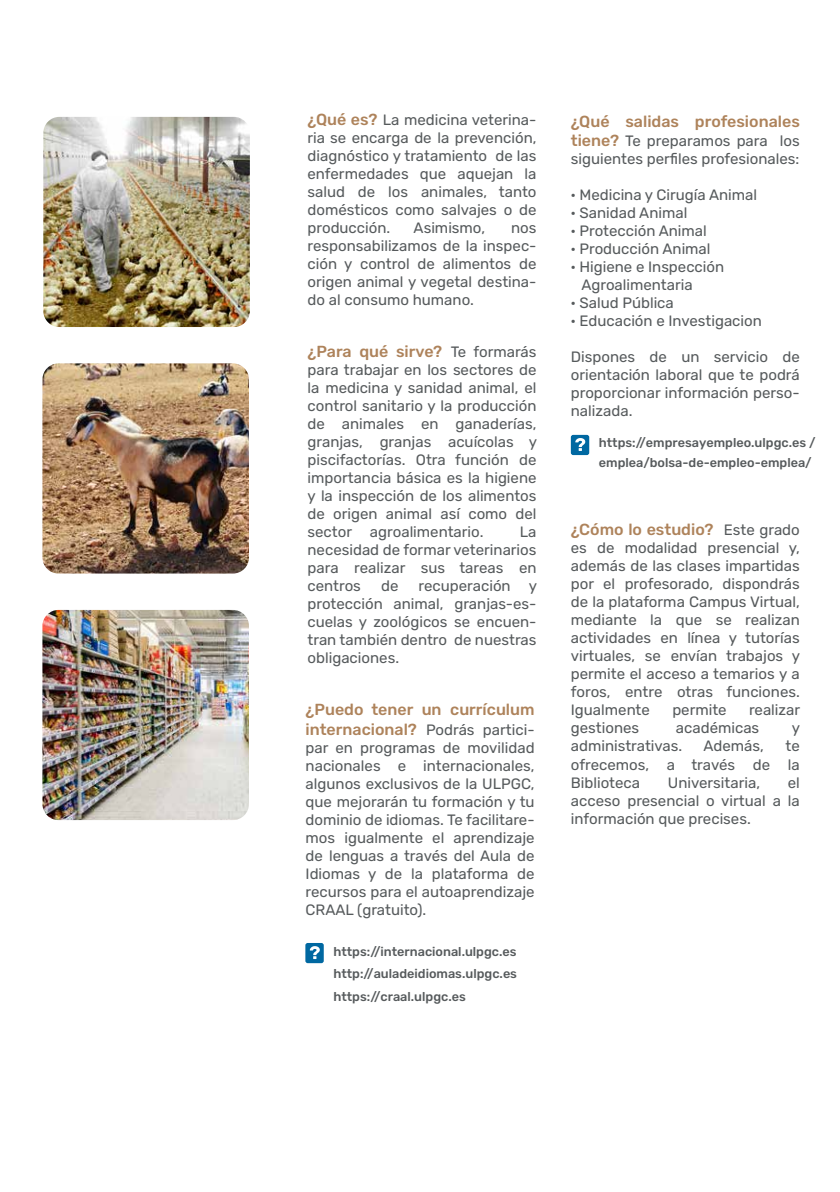
<style>
.page{position:relative;width:840px;height:1192px;background:#fff}
.page>*{position:absolute;margin:0;border:0;box-sizing:border-box;transform-origin:0 0}
.t1{font:500 16px/19.2px "Rubik";color:#ae835b}
.t2{font:15px/18px "Rubik";color:#565a5c;text-align:justify}
.t3{font:500 12.6px/22.6px "Rubik";color:#565a5c}
.s1{font-weight:500;font-size:16px;color:#ae835b}
.s2{font-weight:400;font-size:15px;color:#565a5c}
</style>
<div class="page">
<div style="left:570px;top:435px;width:19px;height:20px;background:#0068a1;border-radius:2px"></div>
<svg style="left:575px;top:438px;width:10px;height:13px"></svg>
<img style="left:43px;top:117px;width:207px;height:210px">
<img style="left:42px;top:363px;width:207px;height:210px">
<img style="left:42px;top:609px;width:207px;height:210px">
<div style="left:305px;top:942px;width:18px;height:20px;background:#0068a1;border-radius:2px"></div>
<svg style="left:309px;top:946px;width:10px;height:12px"></svg>
<p class="t2" style="left:307px;top:111px;width:230px"><span class="s1">¿Qué es?</span> La medicina veterina&shy;ria se encarga de la prevención, diagnóstico y tratamiento de las enfermedades que aquejan la salud de los animales, tanto domésticos como salvajes o de producción.</p>
<p class="t2" style="left:413px;top:219px;width:73px">Asimismo,</p>
<p class="t2" style="left:307px;top:219px;width:230px;text-indent:203px">nos responsabilizamos de la inspec&shy;ción y control de alimentos de origen animal y vegetal destina&shy;do al consumo humano.</p>
<p class="t1" style="left:307px;top:342px;width:230px">¿Para qué sirve? <span class="s2">Te formarás</span></p>
<p class="t2" style="left:307px;top:361px;width:231px">para trabajar en los sectores de la medicina y sanidad animal, el control sanitario y la producción de animales en ganaderías, granjas, granjas acuícolas y piscifactorías. Otra función de importancia básica es la higiene y la inspección de los alimentos de origen animal así como del sector agroalimentario.</p>
<p class="t2" style="left:307px;top:523px;width:230px;text-indent:212px">La necesidad de formar veterinarios para realizar sus tareas en centros</p>
<p class="t2" style="left:307px;top:577px;width:231px;text-indent:111px">recuperación y protección animal, granjas-es&shy;cuelas y zoológicos se encuen&shy;tran también dentro de nuestras obligaciones.</p>
<p class="t2" style="left:381px;top:577px;width:19px">de</p>
<p class="t1" style="left:305px;top:700px;width:230px">¿Puedo tener un currículum internacional? <span class="s2">Podrás partici-</span></p>
<p class="t2" style="left:305px;top:738px;width:230px">par en programas de movilidad nacionales e internacionales, algunos exclusivos de la ULPGC, que mejorarán tu formación y tu dominio de idiomas. Te facilitare&shy;mos igualmente el aprendizaje de lenguas a través del Aula de Idiomas y de la plataforma de recursos para el autoaprendizaje CRAAL (gratuito).</p>
<p class="t3" style="left:333px;top:940px;width:185px;text-align:justify">https://internacional.ulpgc.es http://auladeidiomas.ulpgc.es https://craal.ulpgc.es</p>
<p class="t1" style="left:570px;top:112px;width:230px">¿Qué salidas profesionales</p>
<p class="t2" style="left:570px;top:132px;width:230px"><span class="s1">tiene?</span> Te preparamos para los siguientes perfiles profesionales:</p>
<p class="t2" style="left:570px;top:186px;width:188px">· Medicina y Cirugía Animal</p>
<p class="t2" style="left:570px;top:204px;width:118px">· Sanidad Animal</p>
<p class="t2" style="left:570px;top:222px;width:137px">· Protección Animal</p>
<p class="t2" style="left:570px;top:240px;width:141px">· Producción Animal</p>
<p class="t2" style="left:570px;top:258px;width:155px">· Higiene e Inspección</p>
<p class="t2" style="left:581px;top:276px;width:113px">Agroalimentaria</p>
<p class="t2" style="left:570px;top:294px;width:104px">· Salud Pública</p>
<p class="t2" style="left:570px;top:312px;width:192px">· Educación e Investigacion</p>
<p class="t2" style="left:570px;top:348px;width:230px">Dispones de un servicio de orientación laboral que te podrá proporcionar información perso&shy;nalizada.</p>
<p class="t3" style="left:598px;top:433px;width:218px;line-height:19.4px">https://empresayempleo.ulpgc.es / emplea/bolsa-de-empleo-emplea/</p>
<p class="t1" style="left:570px;top:520px;width:230px">¿Cómo lo estudio? <span class="s2">Este grado</span></p>
<p class="t2" style="left:570px;top:539px;width:231px">es de modalidad presencial y, además de las clases impartidas por el profesorado, dispondrás de la plataforma Campus Virtual, mediante la que se realizan actividades en línea y tutorías virtuales, se envían trabajos y permite el acceso a temarios y a foros, entre otras funciones.<br>Igualmente</p>
<p class="t2" style="left:672px;top:701px;width:56px">permite</p>
<p class="t2" style="left:748px;top:701px;width:53px">realizar</p>
<p class="t2" style="left:570px;top:719px;width:70px">gestiones</p>
<p class="t2" style="left:675px;top:719px;width:85px">académicas</p>
<p class="t2" style="left:791px;top:719px;width:10px">y</p>
<p class="t2" style="left:570px;top:737px;width:113px">administrativas.</p>
<p class="t2" style="left:703px;top:737px;width:62px">Además,</p>
<p class="t2" style="left:570px;top:737px;width:230px;text-indent:214px">te ofrecemos, a través de la Biblioteca</p>
<p class="t2" style="left:667px;top:773px;width:94px">Universitaria,</p>
<p class="t2" style="left:570px;top:773px;width:230px;text-indent:217px">el acceso presencial o virtual a la información que precises.</p>
</div>
